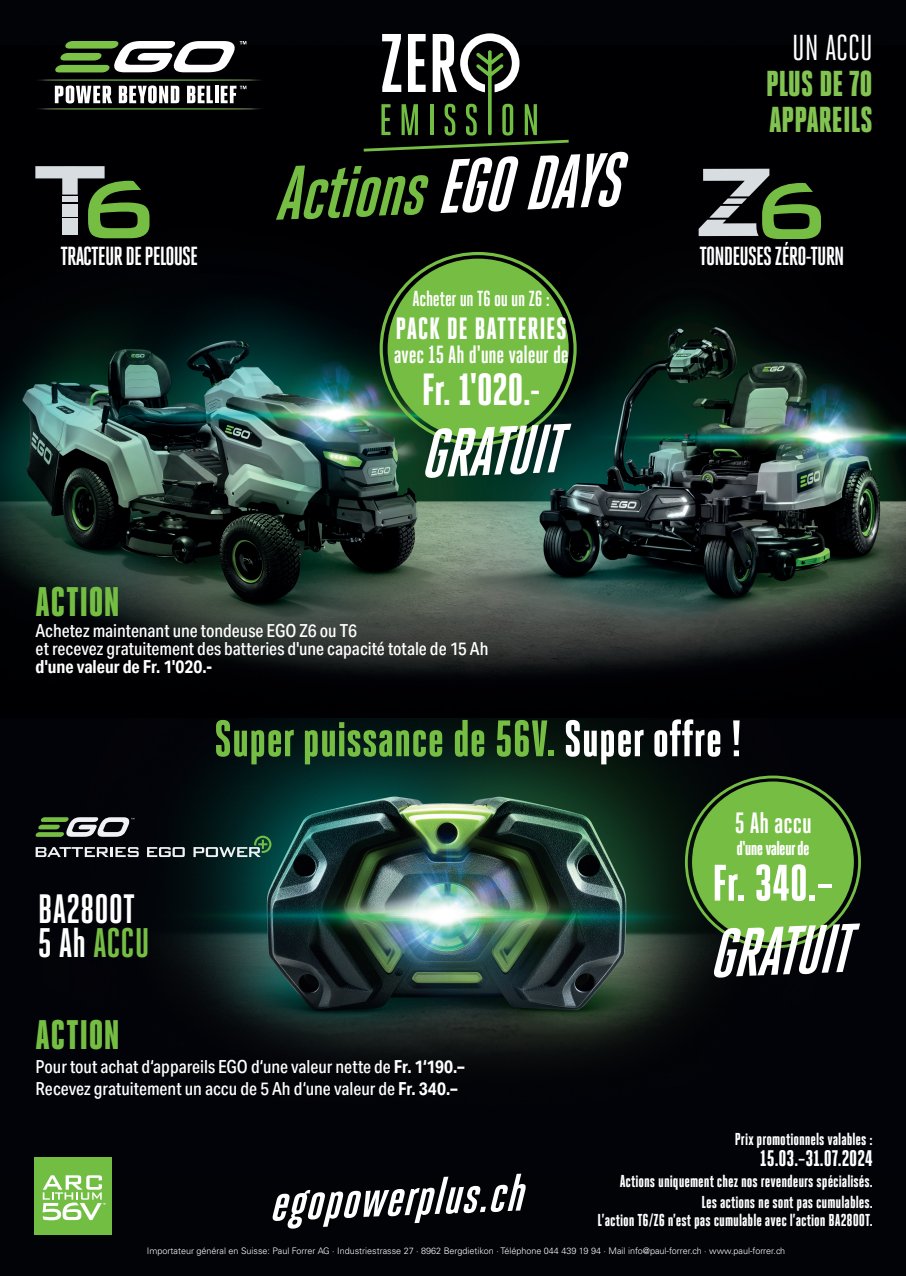
<style>
.page{position:relative;width:906px;height:1276px;background:#fff}
.page>*{position:absolute;margin:0;border:0;box-sizing:border-box;transform-origin:0 0}
.t1{font:italic 700 75.75px "Heroic Condensed";color:#75be43}
.t2{font:italic 700 68.18px "Heroic Condensed";color:#fff}
.t3{font:italic 700 51.75px "Heroic Condensed";color:#fff}
.t4{font:800 51.15px "Heroic Condensed";color:#75be43}
.t5{font:800 51.15px "Heroic Condensed";color:#fff}
.t6{font:800 45px "Heroic Condensed";color:#fff}
.t7{font:900 41.25px "Heroic Condensed";letter-spacing:.015em;color:#75be43}
.t8{font:700 41.25px "Heroic Condensed";color:#75be43}
.t9{font:700 40.95px "Heroic Condensed";color:#fff}
.t10{font:900 36px/36px "Heroic Condensed";color:#82c351}
.t11{font:36px "Heroic Condensed";color:#fff}
.t12{font:800 30.75px "Heroic Condensed";letter-spacing:.02em;color:#fff}
.t13{font:700 29.4px "Heroic Condensed";color:#fff}
.t14{font:700 26.17px "Heroic Condensed";letter-spacing:-.035em;color:#fff}
.t15{font:700 24.75px "Heroic Condensed";letter-spacing:-.01em;color:#fff}
.t16{font:800 22.5px "Heroic Condensed";color:#fff}
.t17{font:700 21.75px "Heroic Condensed";letter-spacing:-.02em;color:#fff}
.t18{font:800 19.88px "Heroic Condensed";letter-spacing:-.035em;color:#fff}
.t19{font:500 18px/21.6px "Aktiv Grotesk Cd";letter-spacing:-.005em;color:#fff}
.t20{font:700 18px "Aktiv Grotesk Cd";letter-spacing:-.005em;color:#fff}
.t21{font:800 17.25px/20.9px "Heroic Condensed";color:#fff;text-align:right}
.t22{font:300 9px "Univers LT Std";color:#fff}
.s1{color:#fff}
.s2{font-weight:700}
</style>
<div class="page">
<div style="left:0;top:650px;width:906px;height:626px;background:#020307"></div>
<img style="left:35px;top:718px;width:826px;height:453px">
<div style="left:0;top:0;width:906px;height:718px;background:#020307"></div>
<img style="left:0;top:72px;width:906px;height:602px">
<svg style="left:55px;top:41px;width:191px;height:31px"></svg>
<svg style="left:33px;top:79px;width:232px;height:30px"></svg>
<div style="left:34px;top:1157px;width:77px;height:77px;background:#72be43"></div>
<svg style="left:43px;top:1175px;width:62px;height:45px"></svg>
<svg style="left:361px;top:33px;width:210px;height:120px"></svg>
<svg style="left:698px;top:169px;width:123px;height:70px"></svg>
<div style="left:387px;top:259px;width:182px;height:180px;background:#75be43;border-radius:50%"></div>
<div style="left:692px;top:781px;width:162px;height:161px;background:#75be43;border-radius:50%"></div>
<svg style="left:35px;top:166px;width:114px;height:72px"></svg>
<svg style="left:35px;top:817px;width:99px;height:20px"></svg>
<svg style="left:36px;top:847px;width:103px;height:10px"></svg>
<svg style="left:147px;top:847px;width:38px;height:10px"></svg>
<svg style="left:193px;top:835px;width:78px;height:22px;background:#36544c"></svg>
<h3 class="t14" style="left:61px;top:241px;width:139px">TRACTEUR DE PELOUSE</h3>
<h1 class="t1" style="left:276px;top:151px;width:347px;rotate:-2deg">Actions <span class="s1">EGO DAYS</span></h1>
<p class="t17" style="left:412px;top:286px;width:139px">Acheter un T6 ou un Z6 :</p>
<h3 class="t12" style="left:396px;top:311px;width:173px">PACK DE BATTERIES</h3>
<h3 class="t15" style="left:394px;top:341px;width:177px">avec 15 Ah d'une valeur de</h3>
<h3 class="t6" style="left:422px;top:364px;width:120px">Fr. 1'020.-</h3>
<h2 class="t2" style="left:422px;top:416px;width:142px;rotate:-2deg">GRATUIT</h2>
<h3 class="t7" style="left:36px;top:579px;width:86px">ACTION</h3>
<p class="t19" style="left:36px;top:621px;width:454px;line-height:18px">Achetez maintenant une tondeuse EGO Z6 ou T6<br>et recevez gratuitement des batteries d'une capacité totale de 15 Ah</p>
<p class="t20" style="left:36px;top:656px;width:178px">d'une valeur de Fr. 1'020.-</p>
<h3 class="t11" style="left:792px;top:29px;width:82px">UN ACCU</h3>
<h3 class="t10" style="left:766px;top:66px;width:108px">PLUS DE 70<br>APPAREILS</h3>
<h3 class="t14" style="left:699px;top:241px;width:146px">TONDEUSES ZÉRO-TURN</h3>
<h3 class="t9" style="left:38px;top:886px;width:98px">BA2800T</h3>
<h3 class="t8" style="left:38px;top:920px;width:113px"><span class="s1">5 Ah</span> ACCU</h3>
<h3 class="t4" style="left:214px;top:710px;width:529px">Super puissance de 56V. <span class="s1">Super offre !</span></h3>
<h3 class="t13" style="left:735px;top:806px;width:79px">5 Ah accu</h3>
<p class="t18" style="left:736px;top:837px;width:75px">d‘une valeur de</p>
<h3 class="t5" style="left:712px;top:854px;width:123px">Fr. 340.–</h3>
<h2 class="t2" style="left:710px;top:915px;width:142px;rotate:-2deg">GRATUIT</h2>
<h3 class="t7" style="left:36px;top:1012px;width:86px">ACTION</h3>
<p class="t19" style="left:36px;top:1056px;width:430px">Pour tout achat d‘appareils EGO d‘une valeur nette de <span class="s2">Fr. 1‘190.–<br></span>Recevez gratuitement un accu de 5 Ah d‘une valeur de <span class="s2">Fr. 340.–</span></p>
<p class="t21" style="left:735px;top:1129px;width:139px">Prix promotionnels valables :</p>
<p class="t16" style="left:760px;top:1146px;width:114px">15.03.−31.07.2024</p>
<p class="t21" style="left:619px;top:1170px;width:254px">Actions uniquement chez nos revendeurs spécialisés.<br>Les actions ne sont pas cumulables.</p>
<p class="t21" style="left:597px;top:1209px;width:276px">L’action T6/Z6 n’est pas cumulable avec l’action BA2800T.</p>
<h3 class="t3" style="left:270px;top:1173px;width:255px;rotate:-2deg">egopowerplus.ch</h3>
<p class="t22" style="left:147px;top:1245px;width:640px">Importateur général en Suisse: Paul Forrer AG · Industriestrasse 27 · 8962 Bergdietikon · Téléphone 044 439 19 94 · Mail info@paul-forrer.ch · www.paul-forrer.ch</p>
</div>
